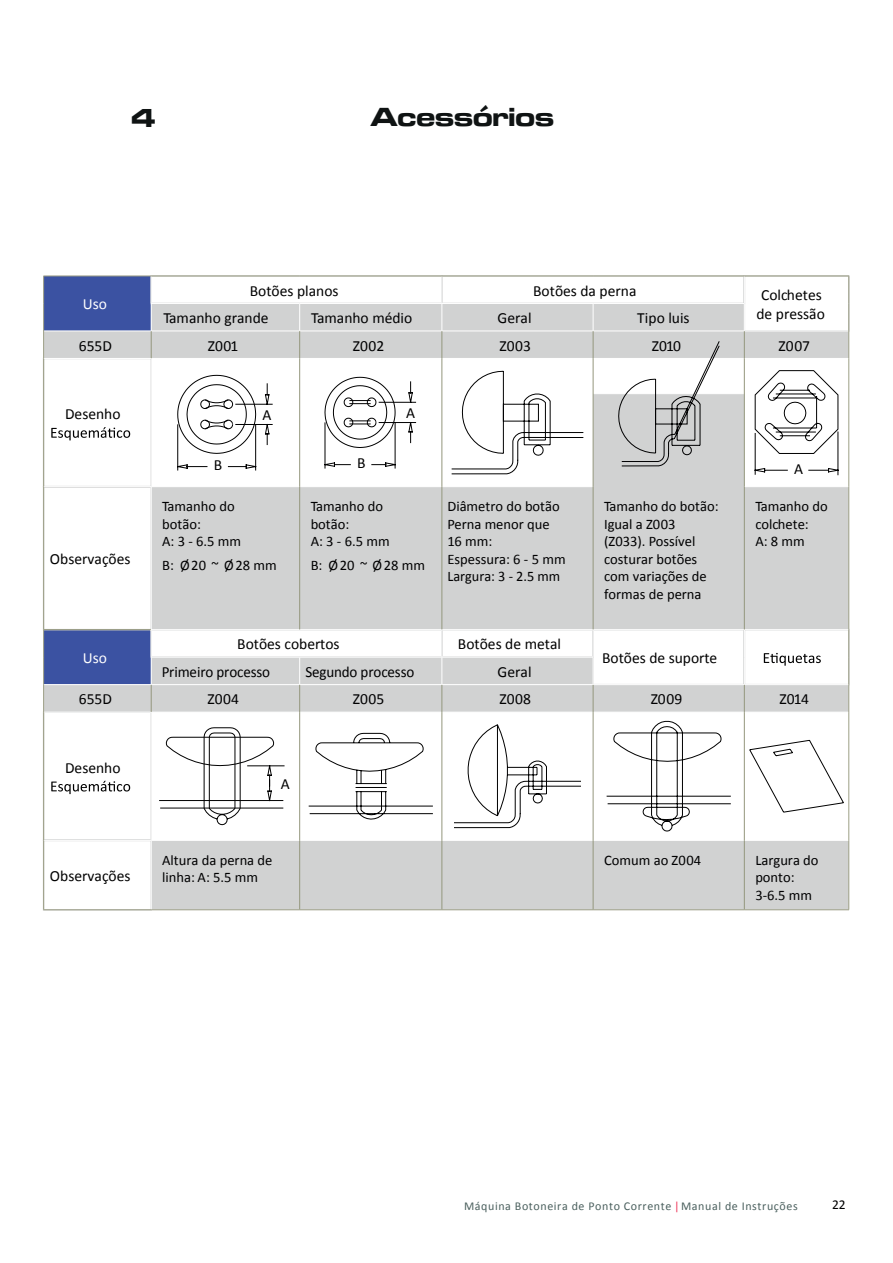
<style>
.page{position:relative;width:893px;height:1263px;background:#fff}
.page>*{position:absolute;margin:0;border:0;box-sizing:border-box;transform-origin:0 0}
.t1{font:27px "Microgramma D Bold Exte";color:#0f1313}
.t2{font:26.85px "Microgramma D Bold Exte";color:#0f1313}
.t3{font:15.45px/18.6px "Calibri";color:#000001;text-align:center}
.t4{font:15.45px "Calibri";color:#fff}
.t5{font:14.55px/17.4px "Calibri";color:#000001}
.t6{font:13.5px "Calibri";color:#000001}
.t7{font:12px "Calibri";letter-spacing:.05em;color:#4b605e}
.s1{color:#ee385c}
</style>
<div class="page">
<svg style="left:42px;top:275px;width:808px;height:636px"></svg>
<div style="left:152px;top:304px;width:592px;height:27px;background:#d1d2d2"></div>
<svg style="left:44px;top:332px;width:804px;height:577px;fill:#d1d2d2"></svg>
<hr style="left:151px;top:303px;width:149px;height:1px;background:#fff">
<hr style="left:300px;top:303px;width:142px;height:1px;background:#fff">
<hr style="left:442px;top:303px;width:151px;height:1px;background:#fff">
<hr style="left:593px;top:303px;width:152px;height:1px;background:#fff">
<hr style="left:151px;top:331px;width:149px;height:1px;background:#fff">
<hr style="left:300px;top:331px;width:142px;height:1px;background:#fff">
<hr style="left:442px;top:331px;width:151px;height:1px;background:#fff">
<hr style="left:593px;top:331px;width:151px;height:1px;background:#fff">
<hr style="left:744px;top:331px;width:104px;height:1px;background:#fff">
<hr style="left:151px;top:358px;width:148px;height:1px;background:#fff">
<hr style="left:300px;top:358px;width:142px;height:1px;background:#fff">
<hr style="left:442px;top:358px;width:151px;height:1px;background:#fff">
<hr style="left:593px;top:358px;width:151px;height:1px;background:#fff">
<hr style="left:745px;top:358px;width:103px;height:1px;background:#fff">
<hr style="left:151px;top:486px;width:148px;height:1px;background:#fff">
<hr style="left:300px;top:486px;width:142px;height:1px;background:#fff">
<hr style="left:442px;top:486px;width:151px;height:1px;background:#fff">
<hr style="left:593px;top:393px;width:151px;height:1px;background:#fff">
<hr style="left:745px;top:486px;width:103px;height:1px;background:#fff">
<hr style="left:44px;top:712px;width:107px;height:1px;background:#fff">
<hr style="left:151px;top:712px;width:1px;height:128px;background:#fff">
<hr style="left:44px;top:840px;width:107px;height:1px;background:#fff">
<hr style="left:151px;top:840px;width:1px;height:69px;background:#fff">
<hr style="left:151px;top:629px;width:149px;height:1px;background:#fff">
<hr style="left:300px;top:629px;width:142px;height:1px;background:#fff">
<hr style="left:442px;top:629px;width:151px;height:1px;background:#fff">
<hr style="left:593px;top:629px;width:151px;height:1px;background:#fff">
<hr style="left:744px;top:629px;width:104px;height:1px;background:#fff">
<hr style="left:151px;top:657px;width:149px;height:1px;background:#fff">
<hr style="left:300px;top:657px;width:142px;height:1px;background:#fff">
<hr style="left:442px;top:657px;width:151px;height:1px;background:#fff">
<hr style="left:151px;top:684px;width:149px;height:1px;background:#fff">
<hr style="left:300px;top:684px;width:142px;height:1px;background:#fff">
<hr style="left:442px;top:684px;width:151px;height:1px;background:#fff">
<hr style="left:593px;top:684px;width:151px;height:1px;background:#fff">
<hr style="left:744px;top:684px;width:104px;height:1px;background:#fff">
<hr style="left:151px;top:712px;width:148px;height:1px;background:#fff">
<hr style="left:300px;top:712px;width:142px;height:1px;background:#fff">
<hr style="left:442px;top:712px;width:151px;height:1px;background:#fff">
<hr style="left:593px;top:712px;width:151px;height:1px;background:#fff">
<hr style="left:745px;top:712px;width:103px;height:1px;background:#fff">
<hr style="left:151px;top:840px;width:148px;height:1px;background:#fff">
<hr style="left:300px;top:840px;width:142px;height:1px;background:#fff">
<hr style="left:442px;top:840px;width:151px;height:1px;background:#fff">
<hr style="left:593px;top:840px;width:151px;height:1px;background:#fff">
<hr style="left:745px;top:840px;width:103px;height:1px;background:#fff">
<hr style="left:299px;top:358px;width:1px;height:129px;background:#94977d">
<hr style="left:442px;top:358px;width:1px;height:129px;background:#94977d">
<hr style="left:593px;top:358px;width:1px;height:129px;background:#94977d">
<hr style="left:744px;top:358px;width:1px;height:129px;background:#94977d">
<hr style="left:299px;top:712px;width:1px;height:128px;background:#94977d">
<hr style="left:442px;top:712px;width:1px;height:128px;background:#94977d">
<hr style="left:593px;top:712px;width:1px;height:128px;background:#94977d">
<hr style="left:744px;top:712px;width:1px;height:128px;background:#94977d">
<svg style="left:299px;top:304px;width:1px;height:54px"></svg>
<svg style="left:442px;top:277px;width:1px;height:81px"></svg>
<svg style="left:593px;top:304px;width:1px;height:54px"></svg>
<svg style="left:744px;top:277px;width:1px;height:81px"></svg>
<hr style="left:299px;top:487px;width:1px;height:142px;background:#94977d">
<hr style="left:442px;top:487px;width:1px;height:142px;background:#94977d">
<hr style="left:593px;top:487px;width:1px;height:142px;background:#94977d">
<hr style="left:744px;top:487px;width:1px;height:142px;background:#94977d">
<svg style="left:299px;top:657px;width:1px;height:55px"></svg>
<svg style="left:442px;top:630px;width:1px;height:82px"></svg>
<svg style="left:593px;top:630px;width:1px;height:82px"></svg>
<svg style="left:744px;top:630px;width:1px;height:82px"></svg>
<hr style="left:299px;top:840px;width:1px;height:69px;background:#94977d">
<hr style="left:442px;top:840px;width:1px;height:69px;background:#94977d">
<hr style="left:593px;top:840px;width:1px;height:69px;background:#94977d">
<hr style="left:744px;top:840px;width:1px;height:69px;background:#94977d">
<hr style="left:151px;top:276px;width:149px;height:1px;background:#9d9f86">
<hr style="left:300px;top:276px;width:142px;height:1px;background:#9d9f86">
<hr style="left:442px;top:276px;width:151px;height:1px;background:#9d9f86">
<hr style="left:593px;top:276px;width:151px;height:1px;background:#9d9f86">
<hr style="left:744px;top:276px;width:105px;height:1px;background:#9d9f86">
<svg style="left:848px;top:276px;width:1px;height:82px"></svg>
<hr style="left:848px;top:358px;width:1px;height:129px;background:#9d9f86">
<hr style="left:848px;top:487px;width:1px;height:143px;background:#9d9f86">
<svg style="left:848px;top:630px;width:1px;height:82px"></svg>
<hr style="left:43px;top:712px;width:1px;height:128px;background:#9d9f86">
<hr style="left:848px;top:712px;width:1px;height:128px;background:#9d9f86">
<hr style="left:43px;top:840px;width:1px;height:69px;background:#9d9f86">
<hr style="left:848px;top:840px;width:1px;height:69px;background:#9d9f86">
<hr style="left:43px;top:909px;width:108px;height:1px;background:#9d9f86">
<hr style="left:151px;top:909px;width:149px;height:1px;background:#9d9f86">
<hr style="left:300px;top:909px;width:142px;height:1px;background:#9d9f86">
<hr style="left:442px;top:909px;width:151px;height:1px;background:#9d9f86">
<hr style="left:593px;top:909px;width:151px;height:1px;background:#9d9f86">
<hr style="left:744px;top:909px;width:105px;height:1px;background:#9d9f86">
<svg style="left:43px;top:276px;width:109px;height:436px"></svg>
<svg style="left:177px;top:375px;width:96px;height:95px"></svg>
<svg style="left:324px;top:376px;width:92px;height:92px"></svg>
<svg style="left:451px;top:370px;width:133px;height:105px"></svg>
<svg style="left:618px;top:340px;width:102px;height:127px"></svg>
<svg style="left:754px;top:370px;width:85px;height:105px"></svg>
<svg style="left:764px;top:653px;width:57px;height:13px"></svg>
<svg style="left:51px;top:781px;width:79px;height:13px"></svg>
<svg style="left:158px;top:727px;width:126px;height:98px"></svg>
<svg style="left:308px;top:732px;width:126px;height:88px"></svg>
<svg style="left:453px;top:724px;width:129px;height:104px"></svg>
<svg style="left:606px;top:721px;width:126px;height:111px"></svg>
<svg style="left:749px;top:739px;width:95px;height:74px"></svg>
<h2 class="t2" style="left:131px;top:100px;width:26px">4</h2>
<h1 class="t1" style="left:371px;top:98px;width:185px">Acessórios</h1>
<p class="t4" style="left:83px;top:293px;width:26px">Uso</p>
<p class="t3" style="left:250px;top:281px;width:90px">Botões planos</p>
<p class="t3" style="left:533px;top:281px;width:105px">Botões da perna</p>
<p class="t3" style="left:756px;top:285px;width:70px">Colchetes de pressão</p>
<p class="t3" style="left:163px;top:308px;width:107px">Tamanho grande</p>
<p class="t3" style="left:311px;top:308px;width:103px">Tamanho médio</p>
<p class="t3" style="left:498px;top:308px;width:35px">Geral</p>
<p class="t3" style="left:637px;top:308px;width:54px">Tipo luis</p>
<p class="t3" style="left:79px;top:336px;width:35px">655D</p>
<p class="t3" style="left:208px;top:336px;width:32px">Z001</p>
<p class="t3" style="left:353px;top:336px;width:33px">Z002</p>
<p class="t3" style="left:499px;top:336px;width:33px">Z003</p>
<p class="t3" style="left:652px;top:336px;width:31px">Z010</p>
<p class="t3" style="left:779px;top:336px;width:33px">Z007</p>
<p class="t3" style="left:65px;top:404px;width:57px">Desenho</p>
<p class="t3" style="left:263px;top:405px;width:10px">A</p>
<p class="t3" style="left:406px;top:403px;width:10px">A</p>
<p class="t3" style="left:214px;top:455px;width:10px">B</p>
<p class="t3" style="left:357px;top:453px;width:10px">B</p>
<p class="t3" style="left:794px;top:459px;width:10px">A</p>
<p class="t3" style="left:50px;top:549px;width:82px">Observações</p>
<p class="t5" style="left:162px;top:497px;width:80px">Tamanho do botão:<br>A: 3 - 6.5 mm</p>
<p class="t5" style="left:162px;top:556px;width:116px">B: Ø20 ~ Ø28 mm</p>
<p class="t5" style="left:311px;top:497px;width:80px">Tamanho do botão:<br>A: 3 - 6.5 mm</p>
<p class="t5" style="left:311px;top:556px;width:116px">B: Ø20 ~ Ø28 mm</p>
<p class="t5" style="left:447px;top:497px;width:120px">Diâmetro do botão<br>Perna menor que<br>16 mm:<br>Espessura: 6 - 5 mm<br>Largura: 3 - 2.5 mm</p>
<p class="t5" style="left:604px;top:497px;width:116px">Tamanho do botão:<br>Igual a Z003 (Z033). Possível costurar botões com variações de formas de perna</p>
<p class="t5" style="left:755px;top:497px;width:74px">Tamanho do colchete:<br>A: 8 mm</p>
<p class="t4" style="left:83px;top:647px;width:26px">Uso</p>
<p class="t3" style="left:237px;top:634px;width:104px">Botões cobertos</p>
<p class="t3" style="left:458px;top:634px;width:104px">Botões de metal</p>
<p class="t3" style="left:162px;top:662px;width:110px">Primeiro processo</p>
<p class="t3" style="left:306px;top:662px;width:110px">Segundo processo</p>
<p class="t3" style="left:498px;top:662px;width:35px">Geral</p>
<p class="t3" style="left:602px;top:648px;width:117px">Botões de suporte</p>
<p class="t3" style="left:79px;top:689px;width:35px">655D</p>
<p class="t3" style="left:207px;top:689px;width:33px">Z004</p>
<p class="t3" style="left:353px;top:689px;width:33px">Z005</p>
<p class="t3" style="left:499px;top:689px;width:33px">Z008</p>
<p class="t3" style="left:651px;top:689px;width:33px">Z009</p>
<p class="t3" style="left:780px;top:689px;width:31px">Z014</p>
<p class="t3" style="left:65px;top:758px;width:57px">Desenho</p>
<p class="t3" style="left:50px;top:866px;width:82px">Observações</p>
<p class="t3" style="left:281px;top:775px;width:10px">A</p>
<p class="t5" style="left:162px;top:851px;width:112px">Altura da perna de linha: A: 5.5 mm</p>
<p class="t5" style="left:604px;top:851px;width:99px">Comum ao Z004</p>
<p class="t5" style="left:755px;top:851px;width:65px">Largura do ponto:<br>3-6.5 mm</p>
<p class="t7" style="left:464px;top:1197px;width:335px">Máquina Botoneira de Ponto Corrente <span class="s1">|</span>Manual de Instruções</p>
<p class="t6" style="left:832px;top:1195px;width:15px">22</p>
</div>
